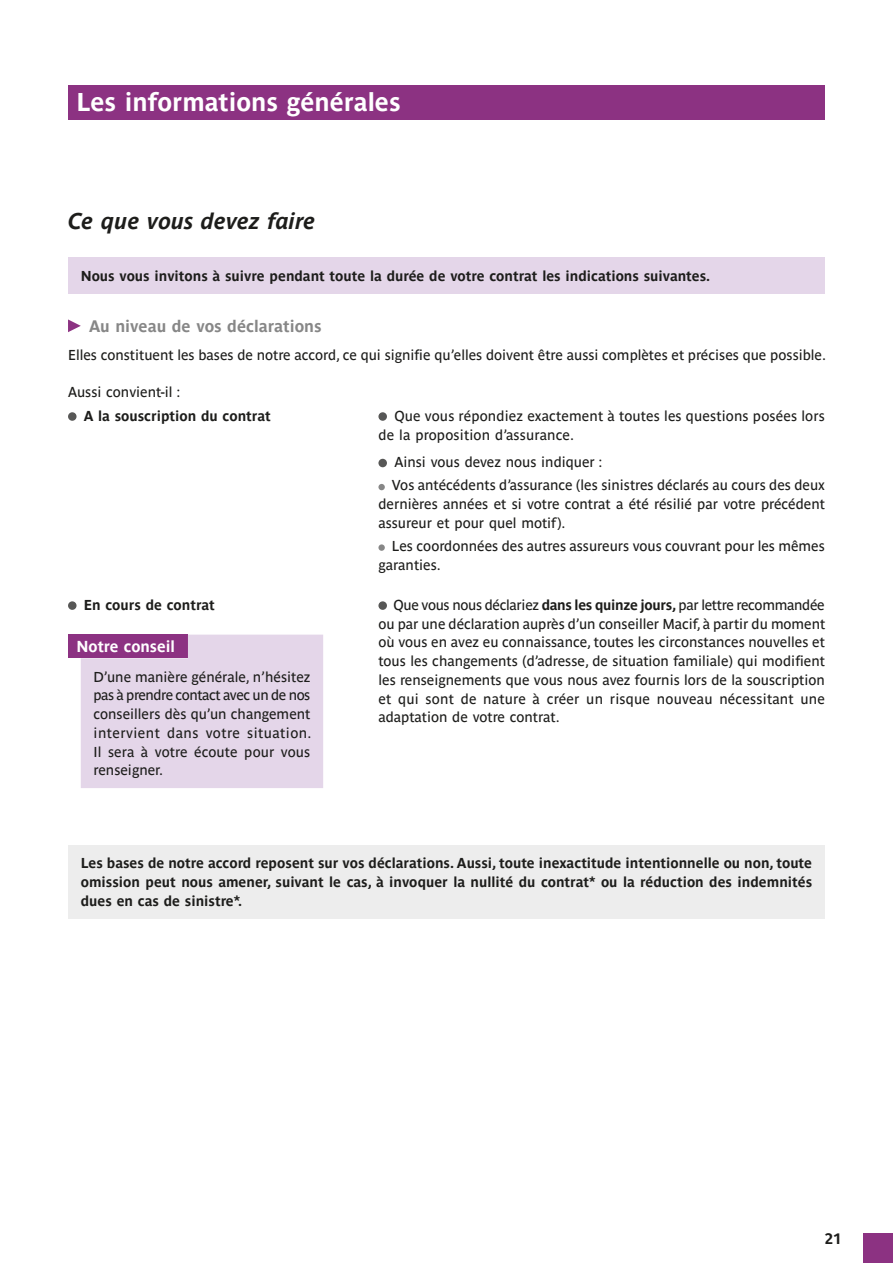
<style>
.page{position:relative;width:893px;height:1263px;background:#fff}
.page>*{position:absolute;margin:0;border:0;box-sizing:border-box;transform-origin:0 0}
.t1{font:700 25.5px "Parisine Ptf";color:#fff}
.t2{font:italic 700 22.5px "Parisine Ptf";color:#1d1d1b}
.t3{font:700 16.5px "Parisine Ptf";color:#878787}
.t4{font:700 15.75px "Parisine Ptf";color:#fff}
.t5{font:700 15px "Parisine Ptf";color:#1d1d1b}
.t6{font:14.25px/18.8px "Parisine Ptf";color:#1d1d1b}
.t7{font:700 14.25px/18.8px "Parisine Ptf";color:#1d1d1b;text-align:justify}
.s1{font-weight:700}
</style>
<div class="page">
<div style="left:863px;top:1233px;width:30px;height:30px;background:#8c3282"></div>
<div style="left:68px;top:258px;width:757px;height:36px;background:#e4d6e9"></div>
<svg style="left:68px;top:319px;width:13px;height:13px"></svg>
<div style="left:68px;top:412px;width:9px;height:9px;background:#575756;border-radius:50%"></div>
<div style="left:378px;top:412px;width:9px;height:9px;background:#575756;border-radius:50%"></div>
<div style="left:378px;top:459px;width:9px;height:8px;background:#575756;border-radius:50%"></div>
<div style="left:378px;top:484px;width:7px;height:6px;background:#878787;border-radius:50%"></div>
<div style="left:378px;top:544px;width:7px;height:7px;background:#878787;border-radius:50%"></div>
<div style="left:68px;top:601px;width:9px;height:9px;background:#575756;border-radius:50%"></div>
<div style="left:68px;top:635px;width:120px;height:23px;background:#8c3282"></div>
<div style="left:81px;top:635px;width:242px;height:153px;background:#e4d6e9"></div>
<div style="left:378px;top:601px;width:9px;height:9px;background:#575756;border-radius:50%"></div>
<div style="left:68px;top:845px;width:757px;height:74px;background:#ededed"></div>
<div style="left:68px;top:85px;width:757px;height:34px;background:#8c3282"></div>
<h1 class="t1" style="left:77px;top:83px;width:326px">Les informations générales</h1>
<h2 class="t2" style="left:68px;top:204px;width:249px">Ce que vous devez faire</h2>
<p class="t7" style="left:81px;top:265px;width:631px">Nous vous invitons à suivre pendant toute la durée de votre contrat les indications suivantes.</p>
<p class="t3" style="left:89px;top:314px;width:234px">Au niveau de vos déclarations</p>
<p class="t6" style="left:68px;top:344px;width:760px">Elles constituent les bases de notre accord, ce qui signifie qu’elles doivent être aussi complètes et précises que possible.</p>
<p class="t6" style="left:68px;top:382px;width:114px">Aussi convient-il :</p>
<p class="t7" style="left:84px;top:405px;width:189px">A la souscription du contrat</p>
<p class="t6" style="left:378px;top:405px;width:448px;text-indent:16px">Que vous répondiez exactement à toutes les questions posées lors de la proposition d’assurance.</p>
<p class="t6" style="left:392px;top:449px;width:434px;line-height:23px">Ainsi vous devez nous indiquer :<br>Vos antécédents d’assurance (les sinistres déclarés au cours des deux</p>
<p class="t6" style="left:378px;top:493px;width:448px">dernières années et si votre contrat a été résilié par votre précédent assureur et pour quel motif).</p>
<p class="t6" style="left:378px;top:535px;width:448px;text-indent:14px">Les coordonnées des autres assureurs vous couvrant pour les mêmes garanties.</p>
<p class="t7" style="left:84px;top:594px;width:133px">En cours de contrat</p>
<p class="t4" style="left:77px;top:635px;width:100px">Notre conseil</p>
<p class="t6" style="left:94px;top:666px;width:220px;text-align:justify">D’une manière générale, n’hésitez pas à prendre contact avec un de nos conseillers dès qu’un changement intervient dans votre situation.<br>Il sera à votre écoute pour vous renseigner.</p>
<p class="t6" style="left:378px;top:594px;width:448px;text-align:justify;text-indent:15px">Que vous nous déclariez <span class="s1">dans les quinze jours,</span> par lettre recommandée ou par une déclaration auprès d’un conseiller Macif, à partir du moment où vous en avez eu connaissance, toutes les circonstances nouvelles et tous les changements (d’adresse, de situation familiale) qui modifient les renseignements que vous nous avez fournis lors de la souscription et qui sont de nature à créer un risque nouveau nécessitant une adaptation de votre contrat.</p>
<p class="t7" style="left:81px;top:853px;width:733px">Les bases de notre accord reposent sur vos déclarations. Aussi, toute inexactitude intentionnelle ou non, toute omission peut nous amener, suivant le cas, à invoquer la nullité du contrat* ou la réduction des indemnités dues en cas de sinistre*.</p>
<p class="t5" style="left:825px;top:1227px;width:18px">21</p>
</div>
